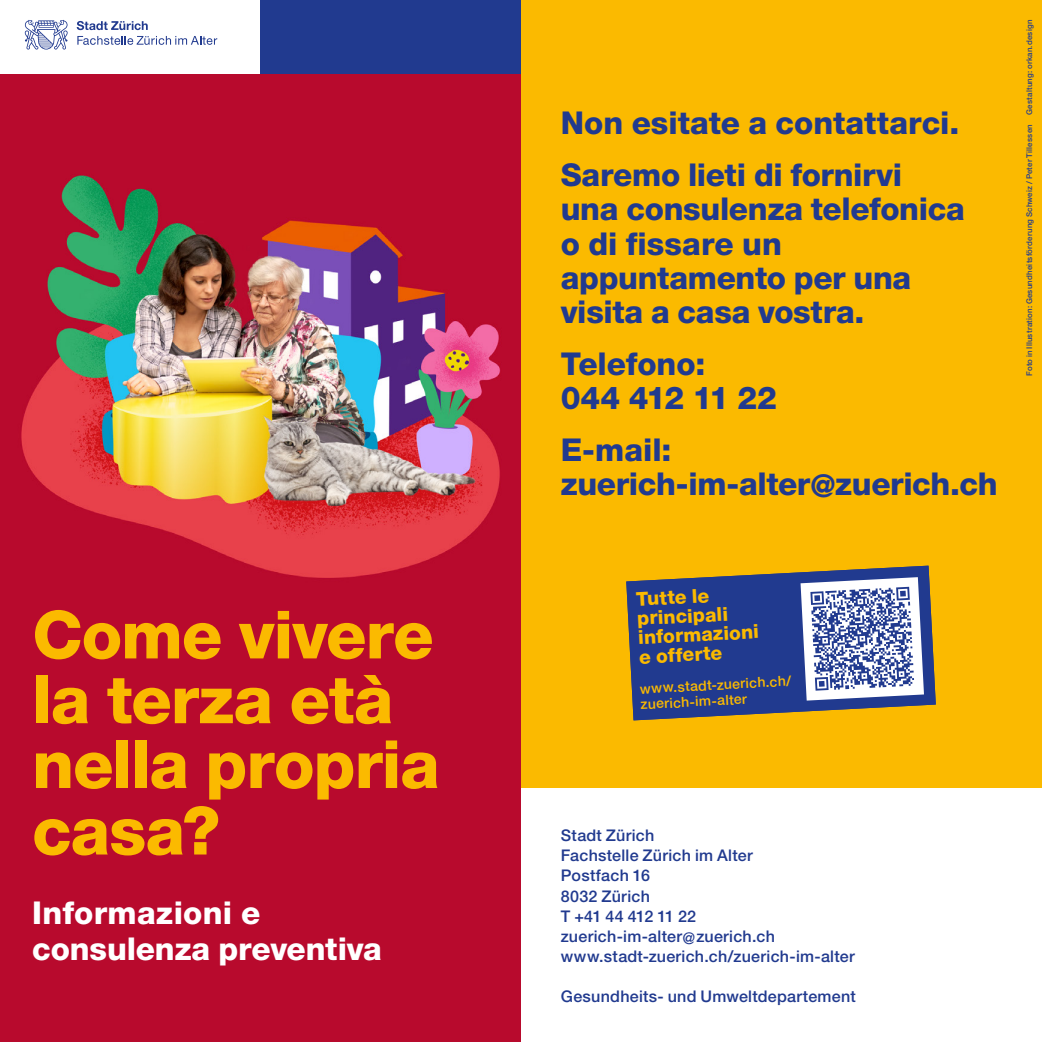
<style>
.page{position:relative;width:1042px;height:1042px;background:#fff}
.page>*{position:absolute;margin:0;border:0;box-sizing:border-box;transform-origin:0 0}
.t1{font:800 66.5px/65.3px "Helvetica Neue LT Pro";letter-spacing:-.015em;color:#fbba00}
.t2{font:800 31.5px/34.3px "Helvetica Neue LT Pro";letter-spacing:-.01em;color:#213a8f}
.t3{font:800 31.5px/36.8px "Helvetica Neue LT Pro";color:#fff}
.t4{font:800 19.25px/19.2px "Helvetica Neue LT Pro";color:#fbba00}
.t5{font:500 16.1px/20.1px "Helvetica Neue LT Pro";letter-spacing:.015em;color:#213a8f}
.t6{font:500 14px/15.8px "Helvetica Neue LT Pro";color:#fbba00}
.t7{font:500 7.88px "Helvetica Neue LT Pro";letter-spacing:.025em;color:#213a8f}
</style>
<div class="page">
<div style="left:260px;top:0;width:276px;height:74px;background:#213a8f"></div>
<svg style="left:77px;top:36px;width:140px;height:9px"></svg>
<svg style="left:77px;top:21px;width:71px;height:9px"></svg>
<svg style="left:25px;top:20px;width:43px;height:30px"></svg>
<div style="left:521px;top:0;width:521px;height:788px;background:#fbba00"></div>
<img style="left:0;top:74px;width:521px;height:968px">
<svg style="left:626px;top:566px;width:310px;height:154px;fill:#213a8f"></svg>
<svg style="left:800px;top:577px;width:124px;height:123px;background:#9fa9ce"></svg>
<h1 class="t1" style="left:32px;top:602px;width:409px">Come vivere la terza età nella propria casa?</h1>
<p class="t3" style="left:32px;top:894px;width:351px">Informazioni e consulenza preventiva</p>
<p class="t2" style="left:561px;top:97px;width:400px;line-height:51.8px">Non esitate a contattarci.<br>Saremo lieti di fornirvi</p>
<p class="t2" style="left:561px;top:192px;width:405px">una consulenza telefonica o di fissare un appuntamento per una visita a casa vostra.</p>
<p class="t2" style="left:561px;top:346px;width:218px">Telefono:<br>044 412 11 22</p>
<p class="t2" style="left:561px;top:433px;width:438px">E-mail: zuerich-im-alter@zuerich.ch</p>
<p class="t7" style="left:1024px;top:376px;width:358px;rotate:-90deg">Foto in Illustration: Gesundheitsförderung Schweiz / Peter Tillessen Gestaltung: orkan.design</p>
<p class="t4" style="left:636px;top:589px;width:122px;rotate:-3deg">Tutte le principali informazioni e offerte</p>
<p class="t6" style="left:639px;top:680px;width:153px;rotate:-3deg">www.stadt-zuerich.ch/ zuerich-im-alter</p>
<p class="t5" style="left:561px;top:825px;width:295px">Stadt Zürich<br>Fachstelle Zürich im Alter<br>Postfach 16<br>8032 Zürich<br>T +41 44 412 11 22 zuerich-im-alter@zuerich.ch www.stadt-zuerich.ch/zuerich-im-alter</p>
<p class="t5" style="left:561px;top:986px;width:297px">Gesundheits- und Umweltdepartement</p>
</div>
